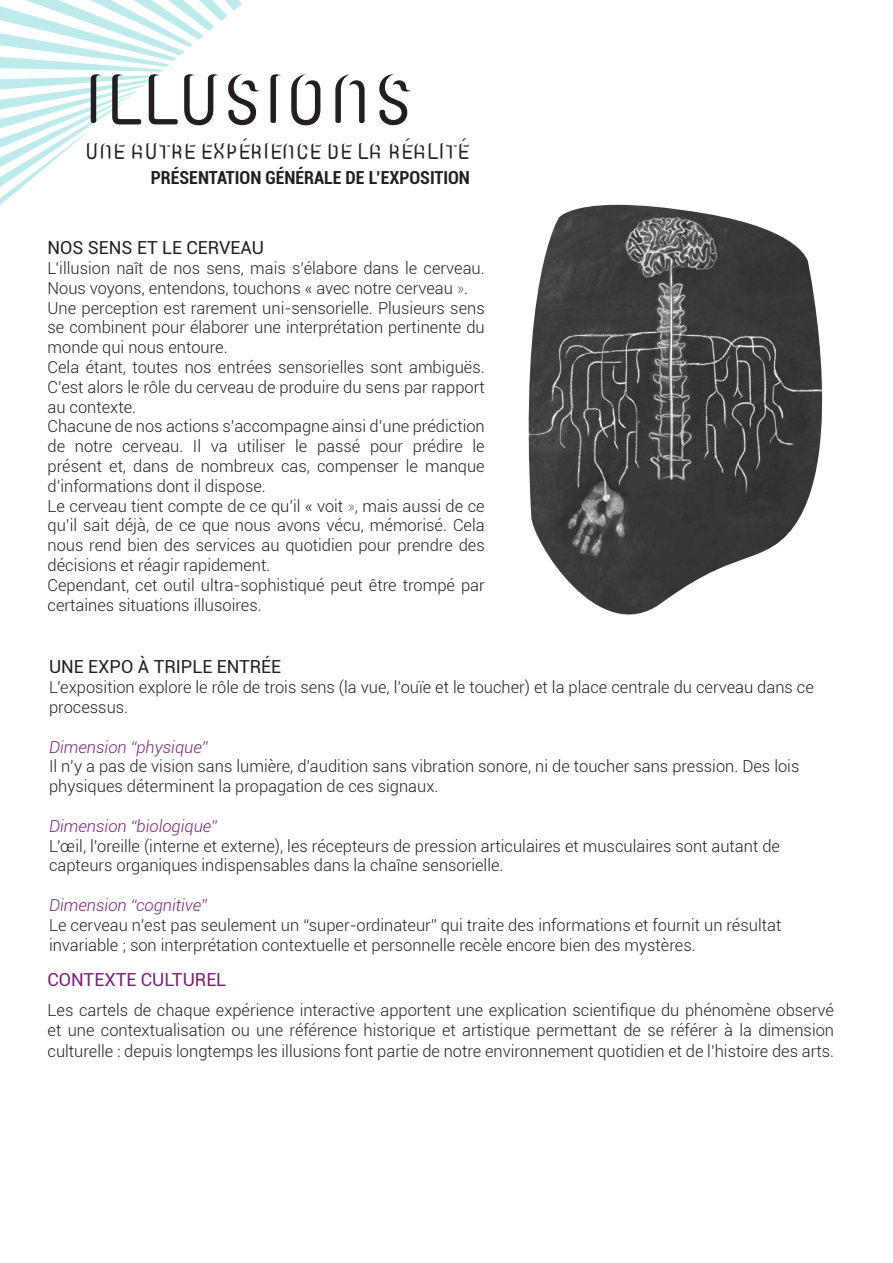
<style>
.page{position:relative;width:893px;height:1263px;background:#fff}
.page>*{position:absolute;margin:0;border:0;box-sizing:border-box;transform-origin:0 0}
.t1{font:70.5px "Core Escher A Left";color:#231f20}
.t2{font:22.2px "Core Escher A Left";color:#231f20}
.t3{font:18px "Roboto";color:#231f20}
.t4{font:700 condensed 18px "Roboto";color:#231f20}
.t5{font:18px "Roboto";color:#791f7a}
.t6{font:300 16.5px/19.8px "Roboto";color:#231f20}
.t7{font:italic 300 16.5px "Roboto";color:#791f7a}
.s1{font-weight:100}
</style>
<div class="page">
<svg style="left:0;top:0;width:242px;height:205px"></svg>
<img style="left:528px;top:205px;width:295px;height:410px">
<h1 class="t1" style="left:86px;top:48px;width:332px">ILLUSIONS</h1>
<h2 class="t2" style="left:86px;top:135px;width:386px">UNE AUTRE EXPÉRIENCE DE LA RÉALITÉ</h2>
<p class="t4" style="left:151px;top:165px;width:321px">PRÉSENTATION GÉNÉRALE DE L’EXPOSITION</p>
<p class="t3" style="left:48px;top:235px;width:218px">NOS SENS ET LE CERVEAU</p>
<p class="t6" style="left:48px;top:258px;width:439px">L’illusion naît de nos sens, mais s’élabore dans le cerveau.<br>Nous voyons, entendons, touchons « avec notre cerveau <span class="s1">»</span>.<br>Une perception est rarement uni-sensorielle. Plusieurs sens se combinent pour élaborer une interprétation pertinente du monde qui nous entoure.<br>Cela étant, toutes nos entrées sensorielles sont ambiguës.<br>C’est alors le rôle du cerveau de produire du sens par rapport au contexte.<br>Chacune de nos actions s’accompagne ainsi d’une prédiction de notre cerveau. Il va utiliser le passé pour prédire le présent et, dans de nombreux cas, compenser le manque d’informations dont il dispose.<br>Le cerveau tient compte de ce qu’il « voit <span class="s1">»</span>, mais aussi de ce qu’il sait déjà, de ce que nous avons vécu, mémorisé. Cela nous rend bien des services au quotidien pour prendre des décisions et réagir rapidement.<br>Cependant, cet outil ultra-sophistiqué peut être trompé par certaines situations illusoires.</p>
<p class="t3" style="left:49px;top:654px;width:234px">UNE EXPO À TRIPLE ENTRÉE</p>
<p class="t6" style="left:49px;top:677px;width:766px">L’exposition explore le rôle de trois sens (la vue, l’ouïe et le toucher) et la place centrale du cerveau dans ce processus.</p>
<p class="t7" style="left:49px;top:735px;width:160px">Dimension “physique”</p>
<p class="t6" style="left:49px;top:756px;width:752px">Il n’y a pas de vision sans lumière, d’audition sans vibration sonore, ni de toucher sans pression. Des lois physiques déterminent la propagation de ces signaux.</p>
<p class="t7" style="left:49px;top:814px;width:169px">Dimension “biologique”</p>
<p class="t6" style="left:49px;top:835px;width:732px">L’œil, l’oreille (interne et externe), les récepteurs de pression articulaires et musculaires sont autant de capteurs organiques indispensables dans la chaîne sensorielle.</p>
<p class="t7" style="left:49px;top:894px;width:159px">Dimension “cognitive”</p>
<p class="t6" style="left:49px;top:914px;width:734px">Le cerveau n’est pas seulement un “super-ordinateur” qui traite des informations et fournit un résultat invariable ; son interprétation contextuelle et personnelle recèle encore bien des mystères.</p>
<p class="t5" style="left:48px;top:966px;width:180px">CONTEXTE CULTUREL</p>
<p class="t6" style="left:48px;top:999px;width:788px">Les cartels de chaque expérience interactive apportent une explication scientifique du phénomène observé et une contextualisation ou une référence historique et artistique permettant de se référer à la dimension</p>
<p class="t6" style="left:48px;top:1041px;width:788px">culturelle : depuis longtemps les illusions font partie de notre environnement quotidien et de l’histoire des arts.</p>
</div>
